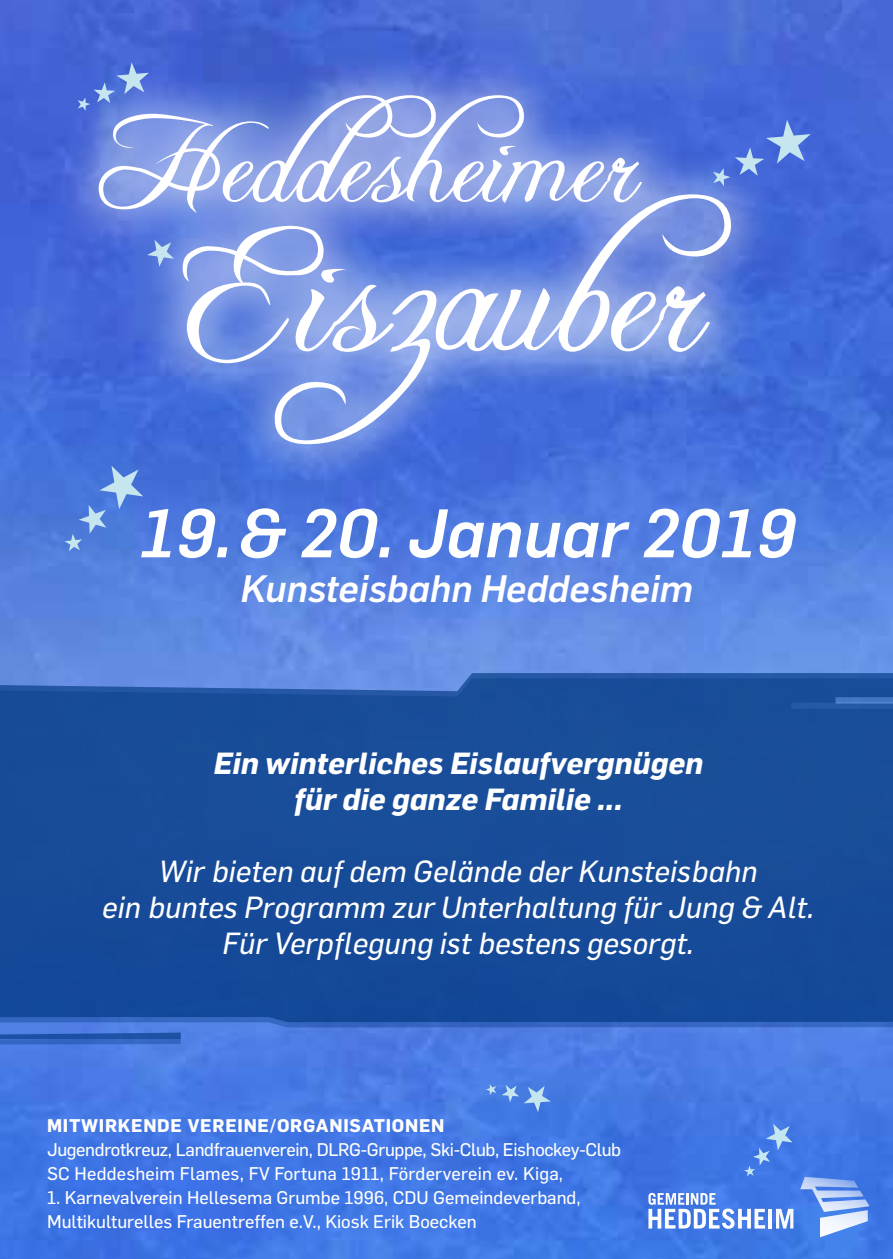
<style>
.page{position:relative;width:893px;height:1259px;background:#fff}
.page>*{position:absolute;margin:0;border:0;box-sizing:border-box;transform-origin:0 0}
.t1{font:174.9px "Freebooter Script";color:#fff}
.t2{font:118.8px "Freebooter Script";color:#fff}
.t3{font:italic 500 67.2px "Flama";color:#fff}
.t4{font:italic 500 37.5px "Flama";color:#fff}
.t5{font:italic 30px/36px "Flama";color:#fff;text-align:center}
.t6{font:italic 700 30px/36px "Flama";color:#fff;text-align:center}
.t7{font:18px/24px "Flama Basic";letter-spacing:-.02em;color:#fff}
.t8{font:18px/24px "Flama Basic";color:#fff}
.t9{font:700 18px "Flama";letter-spacing:.04em;color:#fff}
</style>
<div class="page">
<img style="left:0;top:0;width:893px;height:1259px">
<svg style="left:0;top:673px;width:893px;height:366px;background:#1b4f9d"></svg>
<hr style="left:768px;top:1208px;width:4px;height:20px;background:#fff">
<svg style="left:776px;top:1208px;width:17px;height:20px"></svg>
<svg style="left:800px;top:1176px;width:70px;height:61px;background:#82a8ef"></svg>
<svg style="left:648px;top:1193px;width:117px;height:35px"></svg>
<div style="left:52px;top:48px;width:727px;height:444px;background:#fff;opacity:.5"></div>
<svg style="left:713px;top:120px;width:98px;height:66px;background:#587bdc"></svg>
<svg style="left:78px;top:62px;width:71px;height:49px;background:#5e7fda"></svg>
<svg style="left:64px;top:466px;width:79px;height:85px;background:#5a87dd"></svg>
<svg style="left:486px;top:1084px;width:10px;height:11px"></svg>
<svg style="left:502px;top:1085px;width:49px;height:27px"></svg>
<svg style="left:744px;top:1123px;width:49px;height:53px;background:#5386e6"></svg>
<svg style="left:147px;top:240px;width:27px;height:27px"></svg>
<h2 class="t2" style="left:88px;top:90px;width:554px">Heddesheimer</h2>
<h1 class="t1" style="left:196px;top:187px;width:539px">Eiszauber</h1>
<h3 class="t3" style="left:138px;top:485px;width:658px">19.&amp; 20. Januar 2019</h3>
<h3 class="t4" style="left:240px;top:562px;width:454px">Kunsteisbahn Heddesheim</h3>
<h3 class="t6" style="left:213px;top:744px;width:491px">Ein winterliches Eislaufvergnügen für die ganze Familie ...</h3>
<h3 class="t5" style="left:102px;top:853px;width:714px">Wir bieten auf dem Gelände der Kunsteisbahn<br>ein buntes Programm zur Unterhaltung für Jung &amp; Alt.<br>Für Verpflegung ist bestens gesorgt.</h3>
<p class="t9" style="left:47px;top:1114px;width:372px">MITWIRKENDE VEREINE/ORGANISATIONEN</p>
<p class="t7" style="left:47px;top:1136px;width:575px">Jugendrotkreuz, Landfrauenverein, DLRG-Gruppe, Ski-Club, Eishockey-Club<br>SC Heddesheim Flames, FV Fortuna 1911, Förderverein ev. Kiga,</p>
<p class="t8" style="left:47px;top:1184px;width:535px">1. Karnevalverein Hellesema Grumbe 1996, CDU Gemeindeverband,<br>Multikulturelles Frauentreffen e.V., Kiosk Erik Boecken</p>
</div>
